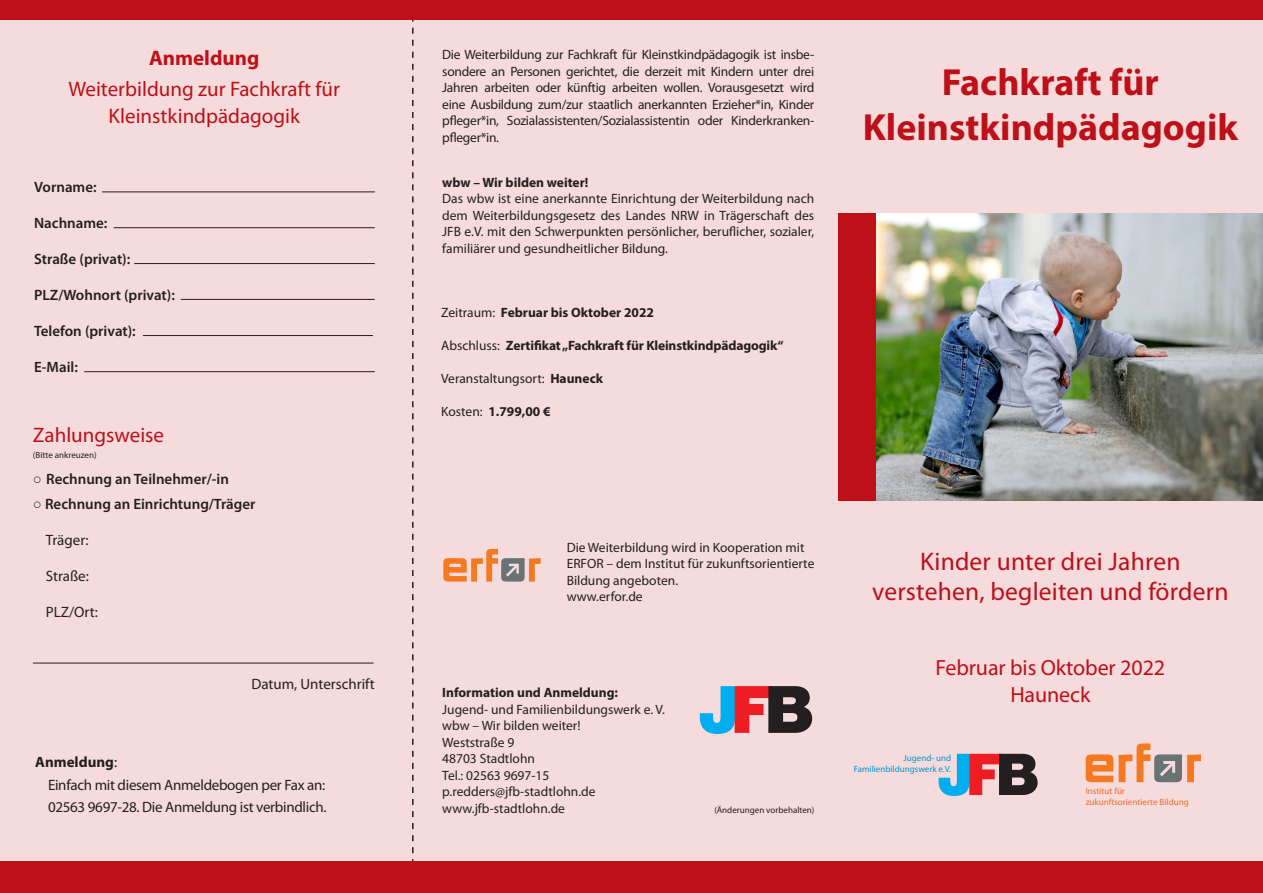
<style>
.page{position:relative;width:1263px;height:893px;background:#f5dbdc}
.page>*{position:absolute;margin:0;border:0;box-sizing:border-box;transform-origin:0 0}
.t1{font:700 37.95px/45px "Myriad Pro";color:#bd1018;text-align:center}
.PageTitel{font:25.5px/30.6px "Myriad Pro";letter-spacing:.01em;color:#bd1018;text-align:center}
.PageTitel-2{font:22.05px "Myriad Pro";letter-spacing:-.005em;color:#bd1018}
.PageTitel-3{font:21px "Myriad Pro";color:#bd1018}
.PageTitel-4{font:700 21px "Myriad Pro";color:#bd1018}
.Text{font:600 15px "Myriad Pro";color:#231f20}
.t2{font:15px/22.5px "Myriad Pro";letter-spacing:-.02em;color:#231f20}
.t3{font:15px "Myriad Pro";color:#231f20}
.t4{font:700 15px "Myriad Pro";color:#231f20}
.t5{font:13.5px/16.5px "Myriad Pro";color:#231f20;text-align:justify}
.t6{font:700 13.5px "Myriad Pro";color:#231f20}
.t7{font:9px "Myriad Pro";color:#231f20}
.t8{font:9px "Myriad Pro";color:#f36b29}
.t9{font:9px/10.8px "Myriad Pro";color:#0098d0;text-align:right}
.s1{font-family:"Arial";font-weight:700}
.s2{font-weight:400}
.s3{font-weight:700}
</style>
<div class="page">
<svg style="left:412px;top:19px;width:2px;height:842px"></svg>
<svg style="left:700px;top:686px;width:112px;height:48px"></svg>
<hr style="left:84px;top:371px;width:291px;height:1px;background:#231f20">
<hr style="left:143px;top:335px;width:230px;height:1px;background:#231f20">
<hr style="left:181px;top:299px;width:194px;height:1px;background:#231f20">
<hr style="left:134px;top:263px;width:241px;height:1px;background:#231f20">
<hr style="left:114px;top:227px;width:261px;height:1px;background:#231f20">
<hr style="left:102px;top:192px;width:273px;height:1px;background:#231f20">
<hr style="left:33px;top:663px;width:341px;height:1px;background:#231f20">
<svg style="left:1086px;top:743px;width:115px;height:39px"></svg>
<svg style="left:938px;top:754px;width:99px;height:42px"></svg>
<svg style="left:443px;top:549px;width:98px;height:33px"></svg>
<div style="left:0;top:0;width:1263px;height:19px;background:#bd1018"></div>
<div style="left:0;top:861px;width:1263px;height:32px;background:#bd1018"></div>
<div style="left:838px;top:214px;width:37px;height:287px;background:#bd1018"></div>
<img style="left:876px;top:214px;width:387px;height:287px">
<p class="PageTitel-4" style="left:149px;top:44px;width:112px">Anmeldung</p>
<p class="PageTitel-3" style="left:68px;top:76px;width:273px">Weiterbildung zur Fachkraft für</p>
<p class="PageTitel-3" style="left:109px;top:103px;width:193px">Kleinstkindpädagogik</p>
<p class="Text" style="left:34px;top:178px;width:64px">Vorname:</p>
<p class="Text" style="left:34px;top:214px;width:75px">Nachname:</p>
<p class="Text" style="left:34px;top:250px;width:98px">Straße (privat):</p>
<p class="Text" style="left:34px;top:286px;width:142px">PLZ/Wohnort (privat):</p>
<p class="Text" style="left:34px;top:322px;width:103px">Telefon (privat):</p>
<p class="Text" style="left:34px;top:358px;width:45px">E-Mail:</p>
<p class="PageTitel-3" style="left:33px;top:422px;width:133px">Zahlungsweise</p>
<p class="t7" style="left:33px;top:450px;width:65px">(Bitte ankreuzen)</p>
<p class="Text" style="left:33px;top:469px;width:198px"><span class="s1">○</span> Rechnung an Teilnehmer/-in</p>
<p class="Text" style="left:33px;top:495px;width:224px"><span class="s1">○</span> Rechnung an Einrichtung/Träger</p>
<p class="t2" style="left:46px;top:529px;width:44px">Träger:</p>
<p class="t2" style="left:46px;top:565px;width:45px">Straße:</p>
<p class="t2" style="left:46px;top:601px;width:54px">PLZ/Ort:</p>
<p class="t3" style="left:251px;top:675px;width:125px">Datum, Unterschrift</p>
<p class="t4" style="left:35px;top:752px;width:83px">Anmeldung<span class="s2">:</span></p>
<p class="t2" style="left:48px;top:773px;width:280px">Einfach mit diesem Anmeldebogen per Fax an:<br>02563 9697-28. Die Anmeldung ist verbindlich.</p>
<p class="t5" style="left:442px;top:46px;width:373px">Die Weiterbildung zur Fachkraft für Kleinstkindpädagogik ist insbe&shy;sondere an Personen gerichtet, die derzeit mit Kindern unter drei Jahren arbeiten oder künftig arbeiten wollen. Vorausgesetzt wird eine Ausbildung zum/zur staatlich anerkannten Erzieher*in, Kinder pfleger*in, Sozialassistenten/Sozialassistentin oder Kinderkranken&shy;pfleger*in.</p>
<p class="t6" style="left:442px;top:173px;width:148px">wbw – Wir bilden weiter!</p>
<p class="t5" style="left:442px;top:190px;width:373px">Das wbw ist eine anerkannte Einrichtung der Weiterbildung nach dem Weiterbildungsgesetz des Landes NRW in Trägerschaft des JFB e.V. mit den Schwerpunkten persönlicher, beruflicher, sozialer, familiärer und gesundheitlicher Bildung.</p>
<p class="t6" style="left:441px;top:303px;width:214px"><span class="s2">Zeitraum:</span> Februar bis Oktober 2022</p>
<p class="t6" style="left:441px;top:336px;width:344px"><span class="s2">Abschluss:</span> Zertifikat „Fachkraft für Kleinstkindpädagogik“</p>
<p class="t5" style="left:441px;top:370px;width:163px">Veranstaltungsort: <span class="s3">Hauneck</span></p>
<p class="t6" style="left:441px;top:402px;width:111px"><span class="s2">Kosten:</span> 1.799,00 €</p>
<p class="t1" style="left:863px;top:58px;width:377px">Fachkraft für<br>Kleinstkindpädagogik</p>
<p class="t5" style="left:567px;top:539px;width:249px;text-align:left">Die Weiterbildung wird in Kooperation mit<br>ERFOR – dem Institut für zukunftsorientierte<br>Bildung angeboten.<br>www.erfor.de</p>
<p class="t6" style="left:442px;top:684px;width:177px">Information und Anmeldung:</p>
<p class="t5" style="left:442px;top:701px;width:224px">Jugend- und Familienbildungswerk e. V.</p>
<p class="t5" style="left:442px;top:717px;width:140px">wbw – Wir bilden weiter!</p>
<p class="t5" style="left:442px;top:734px;width:74px">Weststraße 9</p>
<p class="t5" style="left:442px;top:750px;width:94px">48703 Stadtlohn</p>
<p class="t5" style="left:442px;top:767px;width:109px">Tel.: 02563 9697-15</p>
<p class="t5" style="left:442px;top:783px;width:155px">p.redders@jfb-stadtlohn.de</p>
<p class="t5" style="left:442px;top:800px;width:124px">www.jfb-stadtlohn.de</p>
<p class="t7" style="left:714px;top:804px;width:102px">(Änderungen vorbehalten)</p>
<p class="PageTitel" style="left:872px;top:545px;width:358px">Kinder unter drei Jahren verstehen, begleiten und fördern</p>
<p class="PageTitel-2" style="left:935px;top:654px;width:231px">Februar bis Oktober 2022</p>
<p class="PageTitel-2" style="left:1010px;top:681px;width:81px">Hauneck</p>
<p class="t9" style="left:854px;top:753px;width:99px">Jugend- und<br>Familienbildungswerk e.V.</p>
<p class="t8" style="left:1086px;top:786px;width:41px">Institut für</p>
<p class="t8" style="left:1086px;top:796px;width:105px">zukunftsorientierte Bildung</p>
</div>
